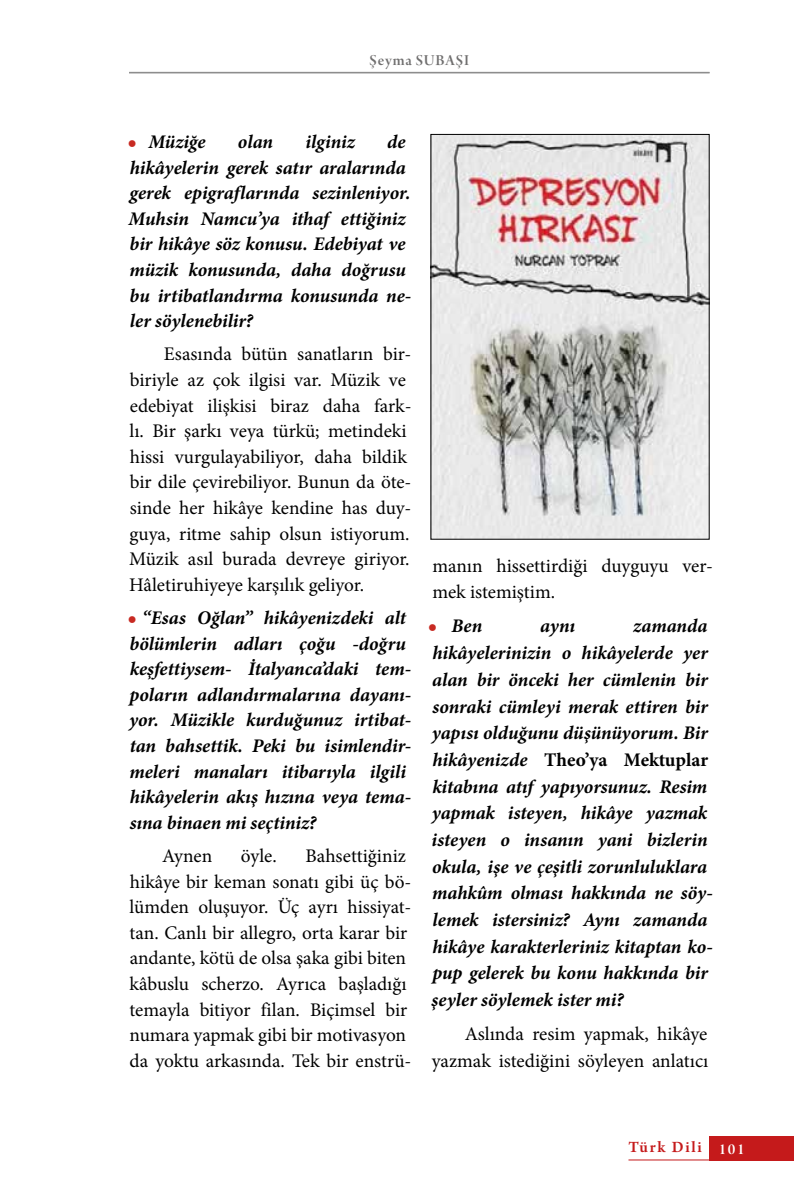
<style>
.page{position:relative;width:794px;height:1191px;background:#fff}
.page>*{position:absolute;margin:0;border:0;box-sizing:border-box;transform-origin:0 0}
.t1{font:italic 700 19.25px/25.6px "Minion Pro";letter-spacing:-.005em;color:#000}
.t2{font:19.25px/25.6px "Minion Pro";color:#000}
.t3{font:600 16.62px "Arno Pro";letter-spacing:.1em;color:#c51a1b}
.t4{font:16.1px "Arno Pro Smbd Display";letter-spacing:.05em;color:#706f6f}
.s1{font-family:"Times New Roman";font-style:normal;font-size:15.75px;color:#c82a22}
.s2{font-style:normal}
</style>
<div class="page">
<div style="left:709px;top:1135px;width:85px;height:25px;background:#c51a1b"></div>
<hr style="left:628px;top:1159px;width:81px;height:1px;background:#c51a1b">
<hr style="left:129px;top:72px;width:580px;height:1px;background:#878787">
<hr style="left:129px;top:73px;width:580px;height:1px;background:#878787">
<img style="left:432px;top:136px;width:275px;height:401px">
<p class="t4" style="left:369px;top:51px;width:101px">Şeyma SUBAŞI</p>
<p class="t1" style="left:129px;top:129px;width:284px;text-indent:258px">de hikâyelerin gerek satır aralarında gerek epigraflarında sezinleniyor.<br>Muhsin Namcu’ya ithaf ettiğiniz bir hikâye söz konusu. Edebiyat ve müzik konusunda, daha doğrusu bu irtibatlandırma konusunda ne&shy;ler söylenebilir?</p>
<p class="t2" style="left:129px;top:341px;width:284px;text-indent:35px">Esasında bütün sanatların bir&shy;biriyle az çok ilgisi var. Müzik ve edebiyat ilişkisi biraz daha fark&shy;lı. Bir şarkı veya türkü; metindeki hissi vurgulayabiliyor, daha bildik bir dile çevirebiliyor. Bunun da öte&shy;sinde her hikâye kendine has duy&shy;guya, ritme sahip olsun istiyorum.<br>Müzik asıl burada devreye giriyor.<br>Hâletiruhiyeye karşılık geliyor.</p>
<p class="t1" style="left:127px;top:605px;width:285px"><span class="s1">●</span> “Esas Oğlan” hikâyenizdeki alt bölümlerin adları çoğu -doğru keşfettiysem- İtalyanca’daki tem&shy;poların adlandırmalarına dayanı&shy;yor. Müzikle kurduğunuz irtibat&shy;tan bahsettik. Peki bu isimlendir&shy;meleri manaları itibarıyla ilgili hikâyelerin akış hızına veya tema&shy;sına binaen mi seçtiniz?</p>
<p class="t2" style="left:162px;top:843px;width:52px">Aynen</p>
<p class="t2" style="left:241px;top:843px;width:37px">öyle.</p>
<p class="t1" style="left:127px;top:129px;width:80px"><span class="s1">●</span> Müziğe</p>
<p class="t1" style="left:238px;top:129px;width:37px">olan</p>
<p class="t1" style="left:305px;top:129px;width:51px">ilginiz</p>
<p class="t2" style="left:130px;top:843px;width:283px;text-indent:176px">Bahsettiğiniz hikâye bir keman sonatı gibi üç bö&shy;lümden oluşuyor. Üç ayrı hissiyat&shy;tan. Canlı bir allegro, orta karar bir andante, kötü de olsa şaka gibi biten kâbuslu scherzo. Ayrıca başladığı temayla bitiyor filan. Biçimsel bir numara yapmak gibi bir motivasyon da yoktu arkasında. Tek bir enstrü-</p>
<p class="t2" style="left:432px;top:552px;width:282px;line-height:26.6px">manın hissettirdiği duyguyu ver&shy;mek istemiştim.</p>
<p class="t1" style="left:428px;top:613px;width:56px"><span class="s1">●</span> Ben</p>
<p class="t1" style="left:540px;top:613px;width:37px">aynı</p>
<p class="t1" style="left:431px;top:612px;width:283px;line-height:26.6px;text-indent:202px">zamanda hikâyelerinizin o hikâyelerde yer alan bir önceki her cümlenin bir sonraki cümleyi merak ettiren bir yapısı olduğunu düşünüyorum. Bir hikâyenizde <span class="s2">Theo’ya Mektuplar </span>kitabına atıf yapıyorsunuz. Resim yapmak isteyen, hikâye yazmak isteyen o insanın yani bizlerin okula, işe ve çeşitli zorunluluklara mahkûm olması hakkında ne söy&shy;lemek istersiniz? Aynı zamanda hikâye karakterleriniz kitaptan ko&shy;pup gelerek bu konu hakkında bir şeyler söylemek ister mi?</p>
<p class="t2" style="left:432px;top:1021px;width:278px;line-height:26.6px;text-align:right">Aslında resim yapmak, hikâye yazmak istediğini söyleyen anlatıcı</p>
<p class="t3" style="left:628px;top:1137px;width:118px">Türk Dili <sub>101</sub></p>
</div>
